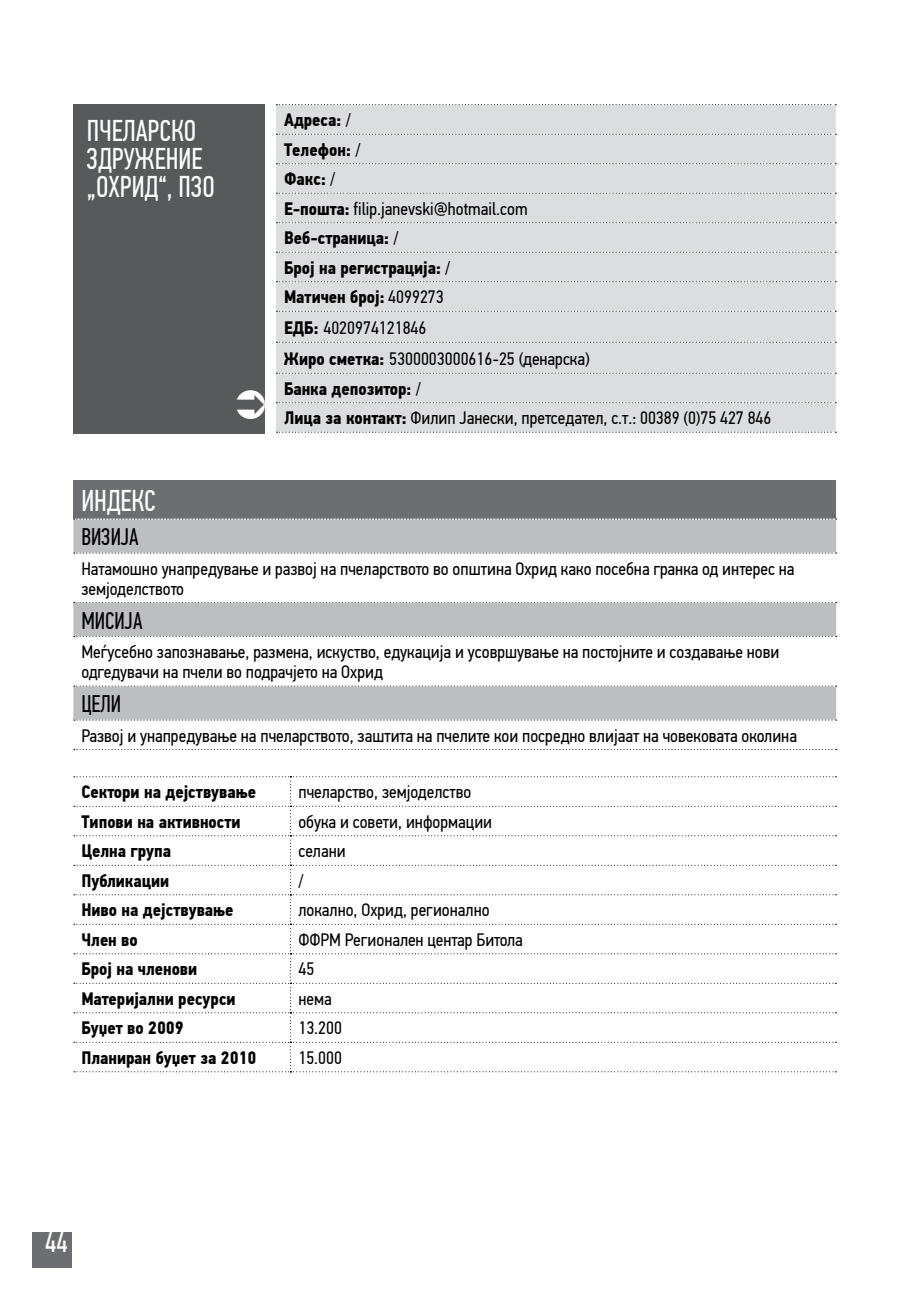
<style>
.page{position:relative;width:908px;height:1304px;background:#fff}
.page>*{position:absolute;margin:0;border:0;box-sizing:border-box;transform-origin:0 0}
.t1{font:30px/28px "PF Din Text Comp Pro";color:#fff}
.t2{font:24px "PF Din Text Comp Pro";color:#000}
.t3{font:18px/29.8px "PF Din Text Cond Pro";color:#000}
.t4{font:700 18px "PF Din Text Cond Pro";color:#000}
.s1{font-weight:700}
</style>
<div class="page">
<div style="left:33px;top:1232px;width:39px;height:35px;background:#6d6e71"></div>
<div style="left:276px;top:105px;width:559px;height:327px;background:#dcddde"></div>
<svg style="left:276px;top:104px;width:559px;height:1px"></svg>
<svg style="left:276px;top:134px;width:559px;height:1px"></svg>
<svg style="left:276px;top:163px;width:559px;height:1px"></svg>
<svg style="left:276px;top:193px;width:559px;height:1px"></svg>
<svg style="left:276px;top:222px;width:559px;height:1px"></svg>
<svg style="left:276px;top:252px;width:559px;height:1px"></svg>
<svg style="left:276px;top:281px;width:559px;height:1px"></svg>
<svg style="left:276px;top:311px;width:559px;height:1px"></svg>
<svg style="left:276px;top:342px;width:559px;height:1px"></svg>
<svg style="left:276px;top:373px;width:559px;height:1px"></svg>
<svg style="left:276px;top:402px;width:559px;height:1px"></svg>
<svg style="left:276px;top:432px;width:559px;height:1px"></svg>
<div style="left:73px;top:104px;width:192px;height:329px;background:#58595b"></div>
<svg style="left:74px;top:776px;width:762px;height:296px"></svg>
<div style="left:73px;top:481px;width:762px;height:38px;background:#6d6e71"></div>
<svg style="left:73px;top:519px;width:762px;height:201px"></svg>
<svg style="left:74px;top:519px;width:762px;height:1px"></svg>
<svg style="left:74px;top:553px;width:762px;height:1px"></svg>
<svg style="left:74px;top:602px;width:762px;height:1px"></svg>
<svg style="left:74px;top:636px;width:762px;height:1px"></svg>
<svg style="left:74px;top:686px;width:762px;height:1px"></svg>
<svg style="left:74px;top:720px;width:762px;height:1px"></svg>
<svg style="left:74px;top:749px;width:762px;height:1px"></svg>
<h1 class="t1" style="left:87px;top:117px;width:129px">Пчеларско<br>здружение „Охрид“, ПЗО</h1>
<p class="t3" style="left:284px;top:105px;width:489px"><span class="s1">Адреса:</span> /<br><span class="s1">Телефон:</span> /<br><span class="s1">Факс:</span> /<br><span class="s1">Е-пошта:</span> filip.janevski@hotmail.com<br><span class="s1">Веб-страница:</span> /<br><span class="s1">Број на регистрација:</span> /<br><span class="s1">Матичен број:</span> 4099273<br><span class="s1">ЕДБ:</span> 4020974121846<br><span class="s1">Жиро сметка:</span> 5300003000616-25 (денарска)<br><span class="s1">Банка депозитор:</span> /<br><span class="s1">Лица за контакт:</span> Филип Јанески, претседател, с.т.: 00389 (0)75 427 846</p>
<h1 class="t1" style="left:81px;top:487px;width:52px">Индекс</h1>
<h2 class="t2" style="left:81px;top:523px;width:21px">Визија</h2>
<p class="t3" style="left:81px;top:558px;width:714px;line-height:20px">Натамошно унапредување и развој на пчеларството во општина Охрид како посебна гранка од интерес на земјоделството</p>
<h2 class="t2" style="left:81px;top:607px;width:11px">Мисија</h2>
<p class="t3" style="left:81px;top:642px;width:699px;line-height:20px">Меѓусебно запознавање, размена, искуство, едукација и усовршување на постојните и создавање нови одгедувачи на пчели во подрачјето на Охрид</p>
<h2 class="t2" style="left:81px;top:690px;width:21px">Цели</h2>
<p class="t3" style="left:81px;top:721px;width:716px">Развој и унапредување на пчеларството, заштита на пчелите кои посредно влијаат на човековата околина</p>
<p class="t4" style="left:81px;top:781px;width:176px">Сектори на дејствување</p>
<p class="t3" style="left:298px;top:777px;width:174px">пчеларство, земјоделство</p>
<p class="t4" style="left:81px;top:811px;width:161px">Типови на активности</p>
<p class="t3" style="left:298px;top:807px;width:195px">обука и совети, информации</p>
<p class="t4" style="left:81px;top:840px;width:91px">Целна група</p>
<p class="t3" style="left:298px;top:836px;width:49px">селани</p>
<p class="t4" style="left:81px;top:870px;width:89px">Публикации</p>
<p class="t3" style="left:298px;top:866px;width:7px">/</p>
<p class="t4" style="left:81px;top:899px;width:154px">Ниво на дејствување</p>
<p class="t3" style="left:298px;top:895px;width:193px">локално, Охрид, регионално</p>
<p class="t4" style="left:81px;top:929px;width:58px">Член во</p>
<p class="t3" style="left:298px;top:925px;width:226px">ФФРМ Регионален центар Битола</p>
<p class="t4" style="left:81px;top:958px;width:117px">Број на членови</p>
<p class="t3" style="left:298px;top:954px;width:17px">45</p>
<p class="t4" style="left:81px;top:988px;width:156px">Материјални ресурси</p>
<p class="t3" style="left:298px;top:984px;width:35px">нема</p>
<p class="t4" style="left:81px;top:1017px;width:104px">Буџет во 2009</p>
<p class="t3" style="left:298px;top:1013px;width:45px">13.200</p>
<p class="t4" style="left:81px;top:1047px;width:176px">Планиран буџет за 2010</p>
<p class="t3" style="left:298px;top:1043px;width:45px">15.000</p>
<h1 class="t1" style="left:45px;top:1229px;width:24px">44</h1>
</div>
